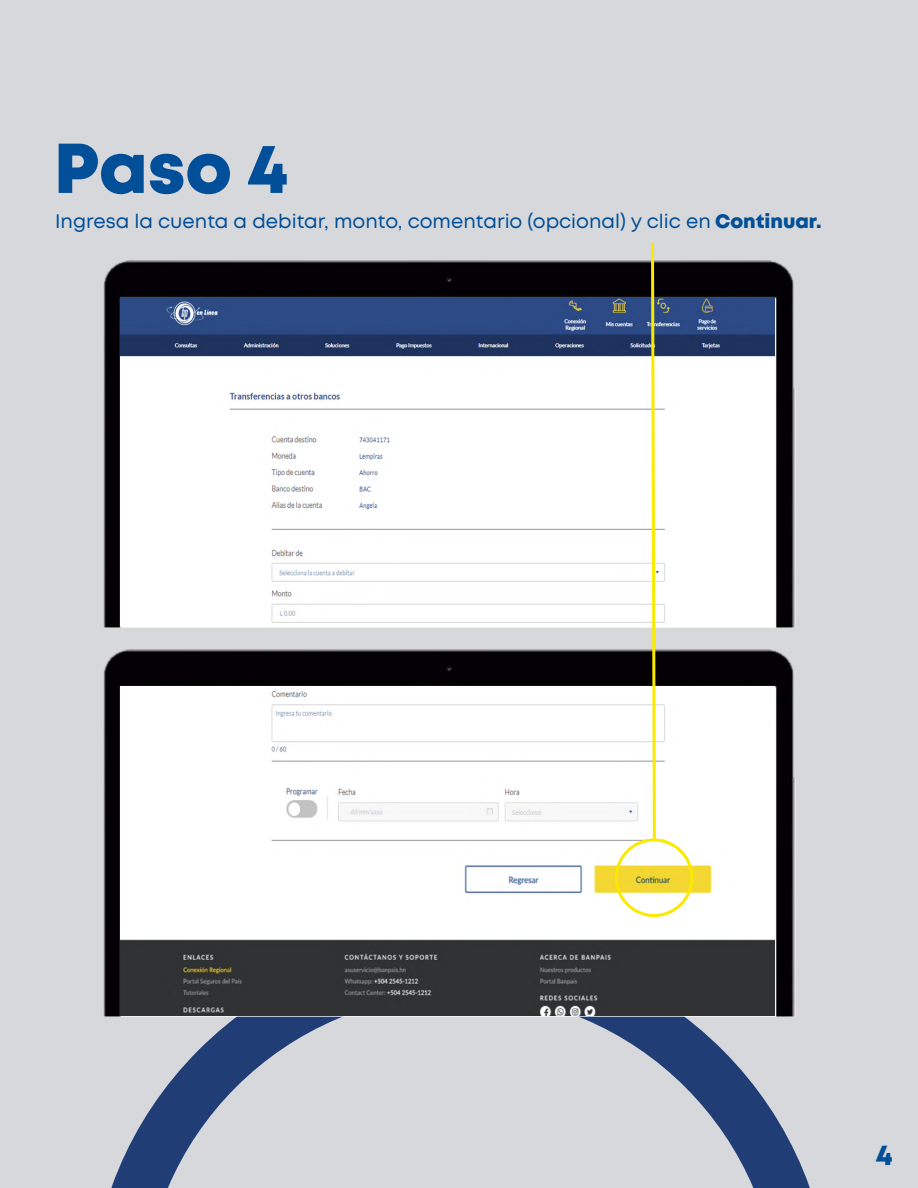
<style>
.page{position:relative;width:918px;height:1188px;background:#d7d8dc}
.page>*{position:absolute;margin:0;border:0;box-sizing:border-box;transform-origin:0 0}
.t1{font:800 70.35px "Mont";color:#004f98}
.t2{font:800 29.1px "Mont";color:#004f98}
.t3{font:19.5px "Mont";color:#004f98}
.s1{font-weight:800}
</style>
<div class="page">
<svg style="left:111px;top:1052px;width:699px;height:136px"></svg>
<img style="left:103px;top:260px;width:693px;height:336px">
<img style="left:120px;top:298px;width:655px;height:298px">
<img style="left:103px;top:596px;width:693px;height:456px">
<img style="left:120px;top:687px;width:655px;height:329px">
<div style="left:615px;top:839px;width:78px;height:78px;border:3px solid #faea00;border-radius:50%"></div>
<svg style="left:650px;top:242px;width:7px;height:601px;background:#ddd877"></svg>
<h1 class="t1" style="left:54px;top:122px;width:236px">Paso 4</h1>
<p class="t3" style="left:55px;top:209px;width:768px">Ingresa la cuenta a debitar, monto, comentario (opcional) y clic en <span class="s1">Continuar.</span></p>
<h2 class="t2" style="left:876px;top:1136px;width:19px">4</h2>
</div>
